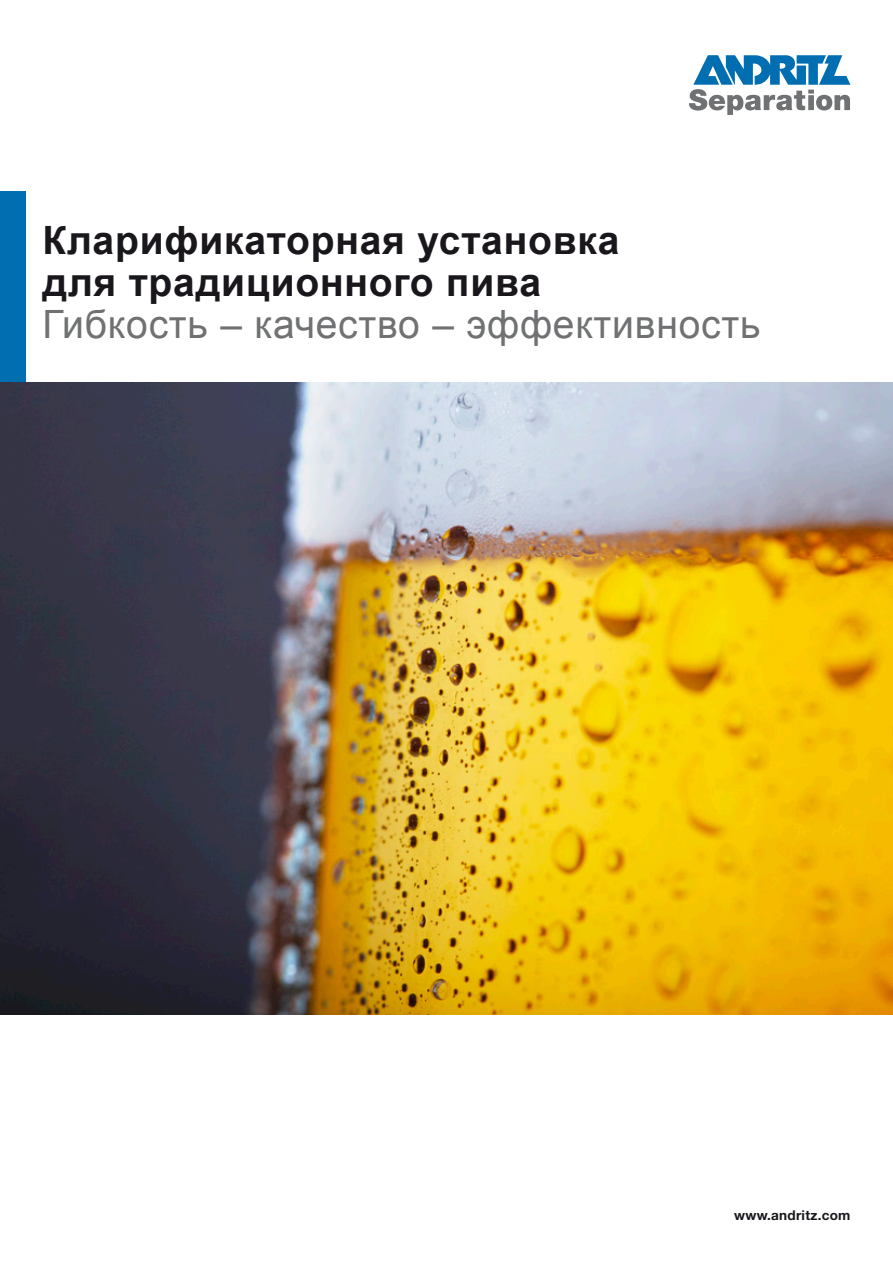
<style>
.page{position:relative;width:893px;height:1263px;background:#fff}
.page>*{position:absolute;margin:0;border:0;box-sizing:border-box;transform-origin:0 0}
.t1{font:700 39px/42px "Arial";letter-spacing:.02em;color:#1a171c}
.t2{font:39px "Arial";letter-spacing:.02em;color:#707173}
.t3{font:700 13.5px "Helvetica Neue LT";letter-spacing:.02em;color:#1a171c}
</style>
<div class="page">
<svg style="left:689px;top:55px;width:161px;height:60px"></svg>
<div style="left:0;top:191px;width:26px;height:192px;background:#006eb0"></div>
<img style="left:0;top:383px;width:893px;height:631px">
<p class="t1" style="left:43px;top:221px;width:578px">Кларификаторная установка для традиционного пива</p>
<p class="t2" style="left:43px;top:299px;width:719px">Гибкость – качество – эффективность</p>
<p class="t3" style="left:734px;top:1207px;width:118px">www.andritz.com</p>
</div>
